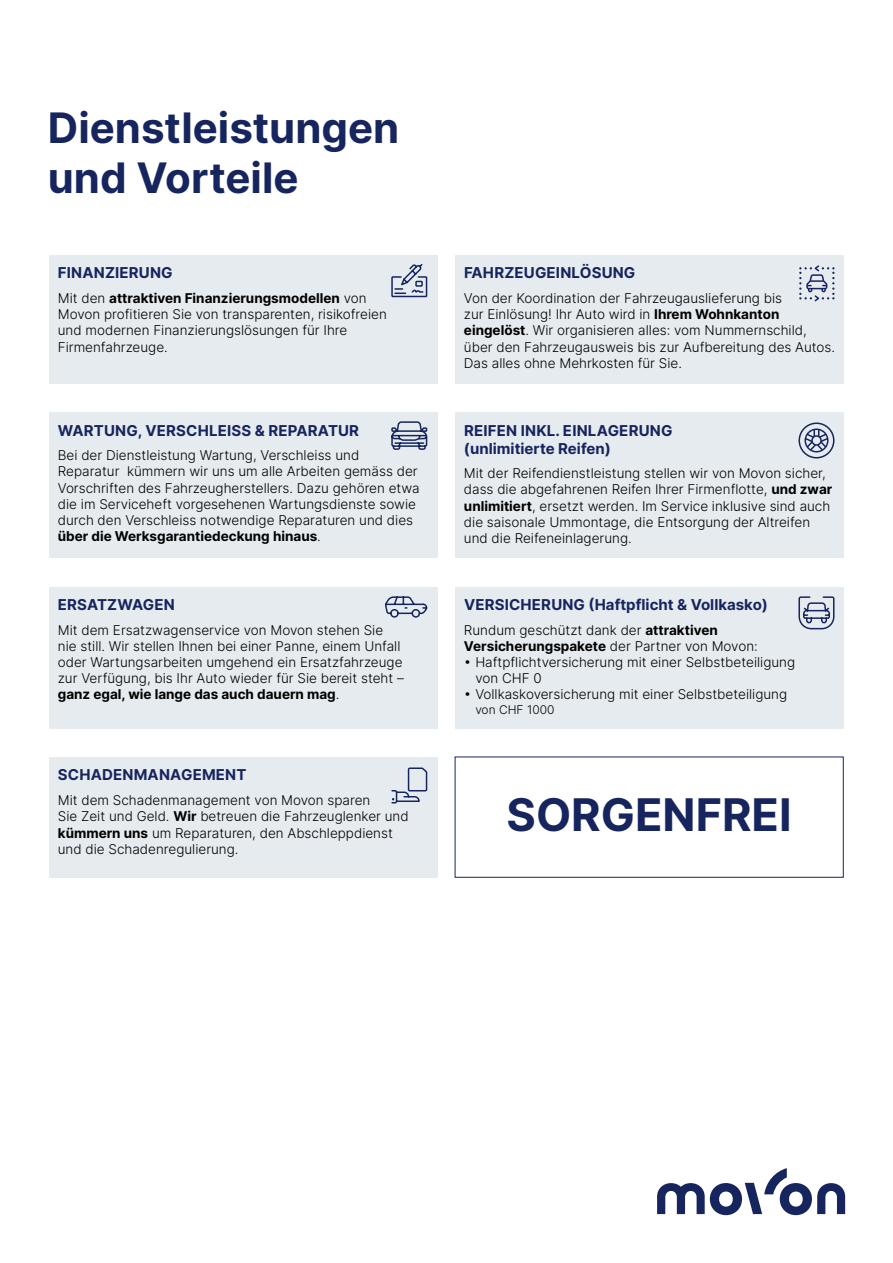
<style>
.page{position:relative;width:893px;height:1263px;background:#fff}
.page>*{position:absolute;margin:0;border:0;box-sizing:border-box;transform-origin:0 0}
.t1{font:700 45px "Inter";color:#17255f}
.t2{font:700 42px/50.4px "Inter";color:#17255f}
.t3{font:700 15px/18px "Inter";letter-spacing:.01em;color:#17255f}
.t4{font:300 13.5px/16.2px "Inter";color:#000}
.t5{font:300 12px "Inter";color:#000}
.s1{font-weight:700}
</style>
<div class="page">
<div style="left:455px;top:255px;width:389px;height:129px;background:#e6ebef"></div>
<div style="left:49px;top:412px;width:389px;height:146px;background:#e6ebef"></div>
<div style="left:455px;top:412px;width:389px;height:146px;background:#e6ebef"></div>
<svg style="left:391px;top:421px;width:37px;height:29px"></svg>
<svg style="left:798px;top:422px;width:36px;height:36px"></svg>
<div style="left:49px;top:587px;width:389px;height:141px;background:#e6ebef"></div>
<div style="left:455px;top:587px;width:389px;height:141px;background:#e6ebef"></div>
<svg style="left:798px;top:596px;width:37px;height:34px"></svg>
<svg style="left:385px;top:596px;width:43px;height:22px"></svg>
<div style="left:49px;top:757px;width:389px;height:121px;background:#e6ebef"></div>
<div style="left:455px;top:756px;width:389px;height:122px;border:1px solid #17255f"></div>
<svg style="left:391px;top:767px;width:37px;height:37px"></svg>
<div style="left:49px;top:255px;width:389px;height:129px;background:#e6ebef"></div>
<svg style="left:799px;top:265px;width:35px;height:36px"></svg>
<svg style="left:391px;top:264px;width:37px;height:34px"></svg>
<svg style="left:657px;top:1168px;width:188px;height:47px"></svg>
<h2 class="t2" style="left:48px;top:101px;width:353px">Dienstleistungen und Vorteile</h2>
<p class="t3" style="left:58px;top:263px;width:116px">FINANZIERUNG</p>
<p class="t4" style="left:58px;top:290px;width:330px">Mit den <span class="s1">attraktiven Finanzierungsmodellen</span> von Movon profitieren Sie von transparenten, risikofreien und modernen Finanzierungslösungen für Ihre Firmenfahrzeuge.</p>
<p class="t3" style="left:58px;top:421px;width:303px">WARTUNG, VERSCHLEISS &amp; REPARATUR</p>
<p class="t4" style="left:58px;top:447px;width:363px">Bei der Dienstleistung Wartung, Verschleiss und Reparatur kümmern wir uns um alle Arbeiten gemäss der Vorschriften des Fahrzeugherstellers. Dazu gehören etwa die im Serviceheft vorgesehenen Wartungsdienste sowie durch den Verschleiss notwendige Reparaturen und dies <span class="s1">über die Werksgarantiedeckung hinaus</span>.</p>
<p class="t3" style="left:58px;top:595px;width:118px">ERSATZWAGEN</p>
<p class="t4" style="left:58px;top:621px;width:347px">Mit dem Ersatzwagenservice von Movon stehen Sie nie still. Wir stellen Ihnen bei einer Panne, einem Unfall oder Wartungsarbeiten umgehend ein Ersatzfahrzeuge zur Verfügung, bis Ihr Auto wieder für Sie bereit steht – <span class="s1">ganz egal, wie lange das auch dauern mag</span>.</p>
<p class="t3" style="left:464px;top:263px;width:173px">FAHRZEUGEINLÖSUNG</p>
<p class="t4" style="left:464px;top:290px;width:373px">Von der Koordination der Fahrzeugauslieferung bis<br>zur Einlösung! Ihr Auto wird in <span class="s1">Ihrem Wohnkanton eingelöst</span>. Wir organisieren alles: vom Nummernschild, über den Fahrzeugausweis bis zur Aufbereitung des Autos.<br>Das alles ohne Mehrkosten für Sie.</p>
<p class="t3" style="left:464px;top:421px;width:210px">REIFEN INKL. EINLAGERUNG (unlimitierte Reifen)</p>
<p class="t4" style="left:464px;top:465px;width:370px">Mit der Reifendienstleistung stellen wir von Movon sicher, dass die abgefahrenen Reifen Ihrer Firmenflotte, <span class="s1">und zwar unlimitiert</span>, ersetzt werden. Im Service inklusive sind auch die saisonale Ummontage, die Entsorgung der Altreifen und die Reifeneinlagerung.</p>
<p class="t3" style="left:464px;top:595px;width:305px">VERSICHERUNG (Haftpflicht &amp; Vollkasko)</p>
<p class="t4" style="left:464px;top:621px;width:295px">Rundum geschützt dank der <span class="s1">attraktiven<br>Versicherungspakete</span> der Partner von Movon:</p>
<p class="t4" style="left:475px;top:654px;width:321px;text-indent:-11px">• Haftpflichtversicherung mit einer Selbstbeteiligung von CHF 0</p>
<p class="t4" style="left:464px;top:686px;width:325px">• Vollkaskoversicherung mit einer Selbstbeteiligung</p>
<p class="t5" style="left:475px;top:701px;width:81px">von CHF 1000</p>
<p class="t3" style="left:58px;top:766px;width:190px">SCHADENMANAGEMENT</p>
<p class="t4" style="left:58px;top:792px;width:352px">Mit dem Schadenmanagement von Movon sparen<br>Sie Zeit und Geld. <span class="s1">Wir</span> betreuen die Fahrzeuglenker und <span class="s1">kümmern uns</span> um Reparaturen, den Abschleppdienst und die Schadenregulierung.</p>
<h1 class="t1" style="left:507px;top:782px;width:287px">SORGENFREI</h1>
</div>
